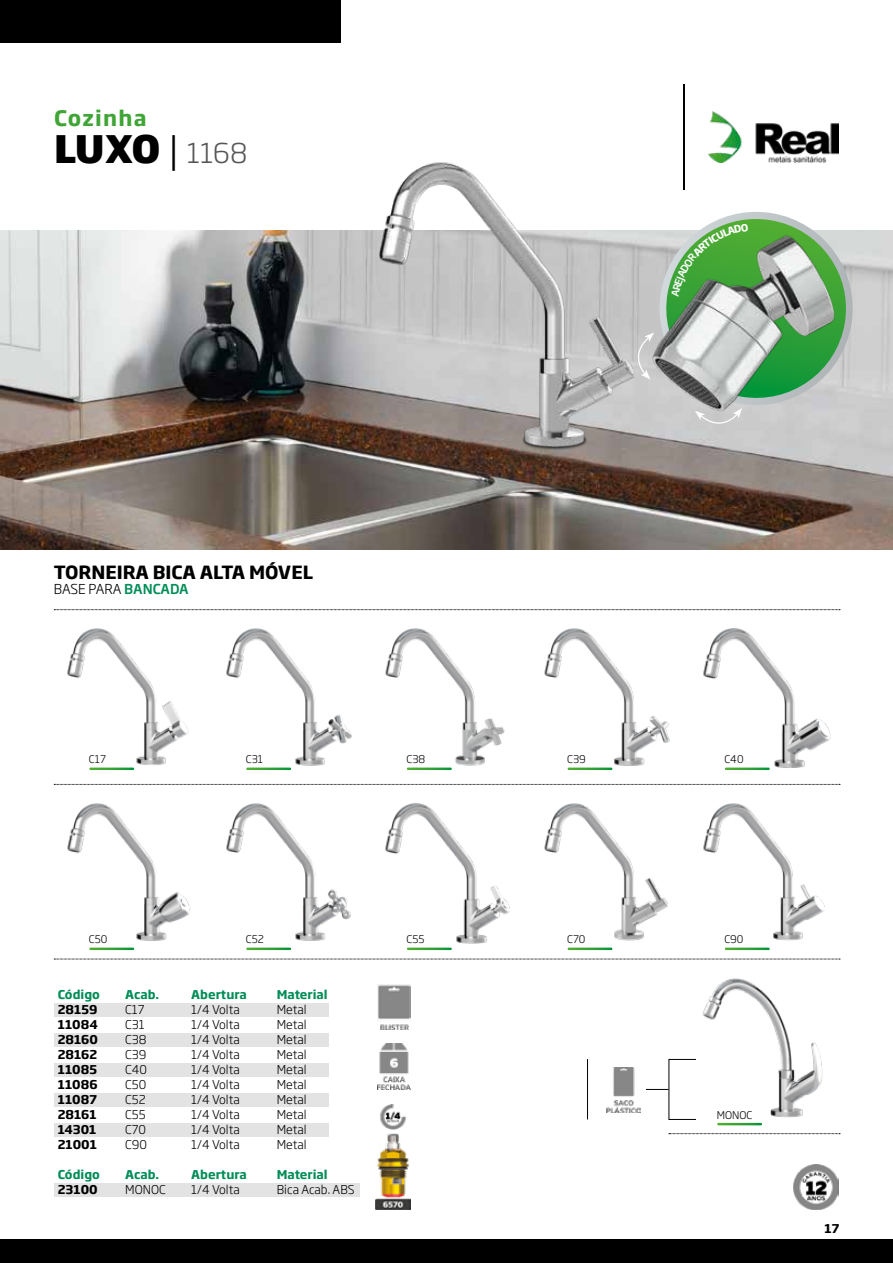
<style>
.page{position:relative;width:893px;height:1263px;background:#fff}
.page>*{position:absolute;margin:0;border:0;box-sizing:border-box;transform-origin:0 0}
.t1{font:800 37.5px "Soho Gothic Pro";color:#000}
.t2{font:700 21px "Soho Gothic Pro";letter-spacing:.06em;color:#3fa535}
.t3{font:700 18px "Soho Gothic Pro";color:#000}
.t4{font:300 13.5px "Soho Gothic Pro";letter-spacing:-.005em;color:#000}
.t5{font:300 12px "Soho Gothic Pro";color:#000}
.t6{font:700 12px "Soho Gothic Pro";color:#000}
.t7{font:700 12px "Soho Gothic Pro";color:#008d58}
.t8{font:300 10.5px "Soho Gothic Pro";color:#000}
.s1{font-weight:300}
.s2{font-weight:300;font-size:27px;color:#575756}
.s3{font-weight:500;color:#008d58}
</style>
<div class="page">
<img style="left:0;top:230px;width:893px;height:319px">
<div style="left:54px;top:1033px;width:275px;height:14px;background:#e3e3e3"></div>
<div style="left:54px;top:1093px;width:275px;height:14px;background:#e3e3e3"></div>
<div style="left:54px;top:1003px;width:275px;height:14px;background:#e3e3e3"></div>
<div style="left:54px;top:1063px;width:275px;height:14px;background:#e3e3e3"></div>
<div style="left:54px;top:1124px;width:275px;height:13px;background:#e3e3e3"></div>
<div style="left:54px;top:1183px;width:306px;height:14px;background:#e3e3e3"></div>
<img style="left:67px;top:628px;width:122px;height:142px">
<img style="left:226px;top:803px;width:125px;height:138px">
<img style="left:226px;top:628px;width:126px;height:141px">
<img style="left:385px;top:803px;width:125px;height:141px">
<img style="left:385px;top:628px;width:120px;height:138px">
<img style="left:544px;top:803px;width:124px;height:138px">
<img style="left:544px;top:628px;width:126px;height:142px">
<img style="left:703px;top:803px;width:122px;height:138px">
<img style="left:703px;top:628px;width:128px;height:140px">
<img style="left:703px;top:978px;width:120px;height:140px">
<img style="left:67px;top:803px;width:124px;height:138px">
<svg style="left:669px;top:1133px;width:171px;height:1px"></svg>
<svg style="left:54px;top:959px;width:786px;height:1px"></svg>
<svg style="left:54px;top:784px;width:786px;height:1px"></svg>
<svg style="left:54px;top:609px;width:786px;height:1px"></svg>
<hr style="left:683px;top:84px;width:2px;height:105px;background:#000">
<img style="left:708px;top:112px;width:131px;height:50px">
<img style="left:377px;top:984px;width:34px;height:45px">
<img style="left:378px;top:1044px;width:33px;height:45px">
<img style="left:794px;top:1164px;width:45px;height:45px">
<div style="left:669px;top:1059px;width:27px;height:61px;border:1px solid #000"></div>
<svg style="left:646px;top:1089px;width:23px;height:1px"></svg>
<img style="left:606px;top:1067px;width:34px;height:45px">
<hr style="left:587px;top:1059px;width:1px;height:60px;background:#000">
<img style="left:375px;top:1104px;width:36px;height:105px">
<div style="left:0;top:1239px;width:893px;height:24px;background:#000"></div>
<img style="left:366px;top:162px;width:281px;height:300px">
<div style="left:0;top:0;width:340px;height:43px;background:#000"></div>
<svg style="left:628px;top:212px;width:232px;height:221px;background:#a2bda4"></svg>
<h2 class="t2" style="left:54px;top:101px;width:94px">Cozinha</h2>
<h1 class="t1" style="left:54px;top:119px;width:195px">LUXO <span class="s1">|</span> <span class="s2">1168</span></h1>
<h3 class="t3" style="left:54px;top:558px;width:261px">TORNEIRA BICA ALTA MÓVEL</h3>
<p class="t4" style="left:54px;top:579px;width:137px">BASE PARA <span class="s3">BANCADA</span></p>
<p class="t8" style="left:89px;top:751px;width:18px">C17</p>
<p class="t8" style="left:246px;top:751px;width:19px">C31</p>
<p class="t8" style="left:407px;top:751px;width:20px">C38</p>
<p class="t8" style="left:567px;top:751px;width:20px">C39</p>
<p class="t8" style="left:724px;top:751px;width:21px">C40</p>
<p class="t8" style="left:89px;top:931px;width:20px">C50</p>
<p class="t8" style="left:246px;top:931px;width:20px">C52</p>
<p class="t8" style="left:407px;top:931px;width:19px">C55</p>
<p class="t8" style="left:567px;top:931px;width:20px">C70</p>
<p class="t8" style="left:724px;top:931px;width:20px">C90</p>
<p class="t7" style="left:58px;top:985px;width:44px">Código</p>
<p class="t7" style="left:125px;top:985px;width:35px">Acab.</p>
<p class="t7" style="left:191px;top:985px;width:57px">Abertura</p>
<p class="t7" style="left:277px;top:985px;width:52px">Material</p>
<p class="t6" style="left:58px;top:1000px;width:41px">28159</p>
<p class="t5" style="left:125px;top:1001px;width:21px">C17</p>
<p class="t5" style="left:191px;top:1001px;width:50px">1/4 Volta</p>
<p class="t5" style="left:277px;top:1001px;width:31px">Metal</p>
<p class="t6" style="left:58px;top:1015px;width:42px">11084</p>
<p class="t5" style="left:125px;top:1016px;width:21px">C31</p>
<p class="t5" style="left:191px;top:1016px;width:50px">1/4 Volta</p>
<p class="t5" style="left:277px;top:1016px;width:31px">Metal</p>
<p class="t6" style="left:58px;top:1030px;width:42px">28160</p>
<p class="t5" style="left:125px;top:1031px;width:23px">C38</p>
<p class="t5" style="left:191px;top:1031px;width:50px">1/4 Volta</p>
<p class="t5" style="left:277px;top:1031px;width:31px">Metal</p>
<p class="t6" style="left:58px;top:1045px;width:41px">28162</p>
<p class="t5" style="left:125px;top:1046px;width:23px">C39</p>
<p class="t5" style="left:191px;top:1046px;width:50px">1/4 Volta</p>
<p class="t5" style="left:277px;top:1046px;width:31px">Metal</p>
<p class="t6" style="left:58px;top:1060px;width:41px">11085</p>
<p class="t5" style="left:125px;top:1061px;width:23px">C40</p>
<p class="t5" style="left:191px;top:1061px;width:50px">1/4 Volta</p>
<p class="t5" style="left:277px;top:1061px;width:31px">Metal</p>
<p class="t6" style="left:58px;top:1075px;width:41px">11086</p>
<p class="t5" style="left:125px;top:1076px;width:23px">C50</p>
<p class="t5" style="left:191px;top:1076px;width:50px">1/4 Volta</p>
<p class="t5" style="left:277px;top:1076px;width:31px">Metal</p>
<p class="t6" style="left:58px;top:1090px;width:41px">11087</p>
<p class="t5" style="left:125px;top:1091px;width:22px">C52</p>
<p class="t5" style="left:191px;top:1091px;width:50px">1/4 Volta</p>
<p class="t5" style="left:277px;top:1091px;width:31px">Metal</p>
<p class="t6" style="left:58px;top:1105px;width:40px">28161</p>
<p class="t5" style="left:125px;top:1106px;width:22px">C55</p>
<p class="t5" style="left:191px;top:1106px;width:50px">1/4 Volta</p>
<p class="t5" style="left:277px;top:1106px;width:31px">Metal</p>
<p class="t6" style="left:58px;top:1120px;width:40px">14301</p>
<p class="t5" style="left:125px;top:1121px;width:22px">C70</p>
<p class="t5" style="left:191px;top:1121px;width:50px">1/4 Volta</p>
<p class="t5" style="left:277px;top:1121px;width:31px">Metal</p>
<p class="t6" style="left:58px;top:1135px;width:41px">21001</p>
<p class="t5" style="left:125px;top:1136px;width:23px">C90</p>
<p class="t5" style="left:191px;top:1136px;width:50px">1/4 Volta</p>
<p class="t5" style="left:277px;top:1136px;width:31px">Metal</p>
<p class="t7" style="left:58px;top:1165px;width:44px">Código</p>
<p class="t7" style="left:125px;top:1165px;width:35px">Acab.</p>
<p class="t7" style="left:191px;top:1165px;width:57px">Abertura</p>
<p class="t7" style="left:277px;top:1165px;width:52px">Material</p>
<p class="t6" style="left:58px;top:1180px;width:41px">23100</p>
<p class="t5" style="left:125px;top:1181px;width:42px">MONOC</p>
<p class="t5" style="left:191px;top:1181px;width:50px">1/4 Volta</p>
<p class="t5" style="left:277px;top:1181px;width:79px">Bica Acab. ABS</p>
<p class="t8" style="left:717px;top:1106px;width:37px">MONOC</p>
<p class="t6" style="left:824px;top:1219px;width:16px">17</p>
</div>
